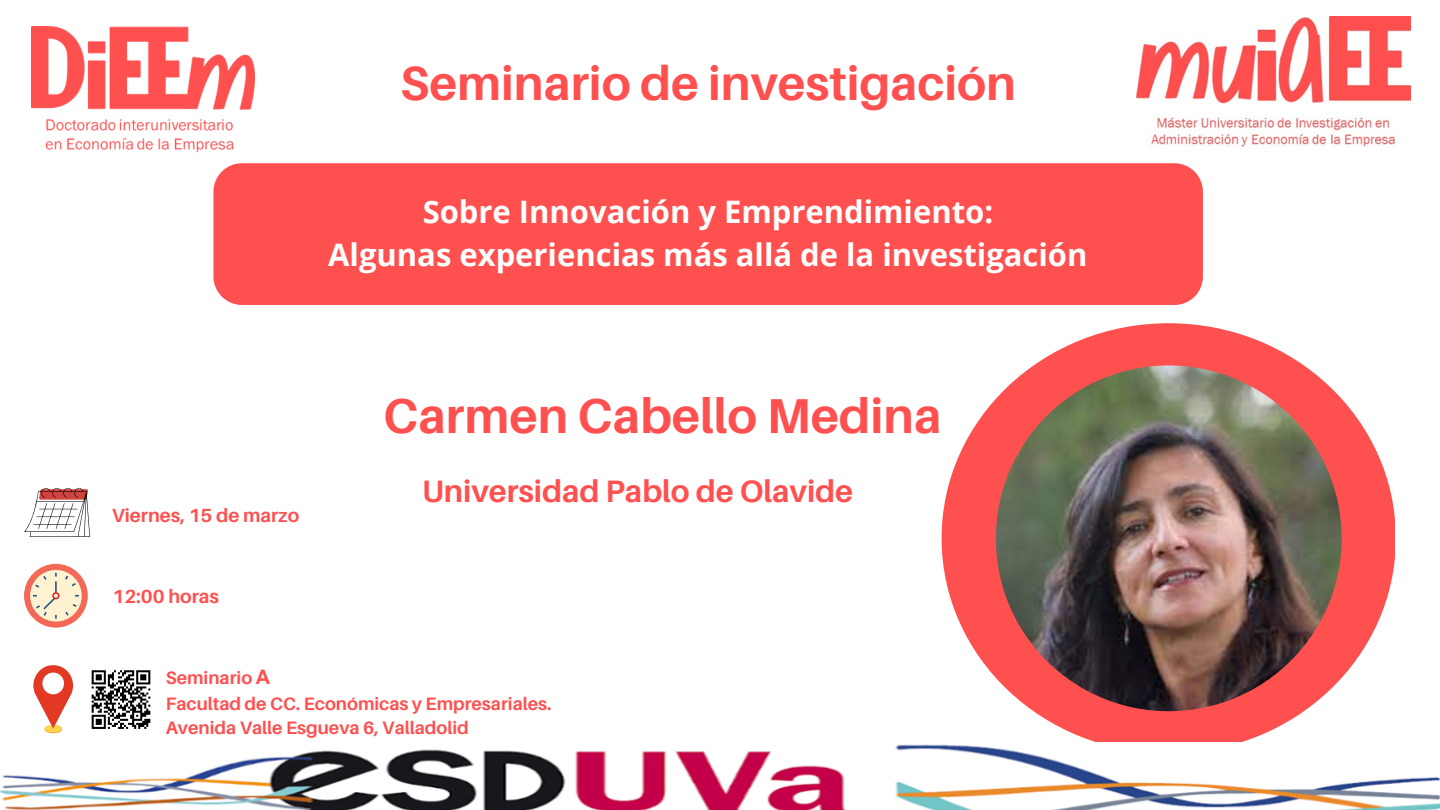
<style>
.page{position:relative;width:1440px;height:810px;background:#fff}
.page>*{position:absolute;margin:0;border:0;box-sizing:border-box;transform-origin:0 0}
.t1{font:700 49px "Aileron";color:#ff5050}
.t2{font:700 48px "Aileron";color:#ff5050}
.t3{font:700 31px/42.8px "Open Sans";color:#fefefd;text-align:center}
.t4{font:700 31px "Aileron";color:#ff5050}
.t5{font:700 19px "Aileron";color:#ff5050}
.t6{font:700 18px/25px "Aileron";color:#ff5050}
.s1{font-family:"Arial";font-size:20px}
</style>
<div class="page">
<img style="left:31px;top:26px;width:224px;height:127px">
<div style="left:942px;top:323px;width:453px;height:430px;background:#ff5050;border-radius:50%"></div>
<img style="left:1137px;top:16px;width:274px;height:131px">
<div style="left:213px;top:163px;width:990px;height:142px;background:#ff5050"></div>
<img style="left:996px;top:365px;width:346px;height:346px;border-radius:50%">
<svg style="left:24px;top:488px;width:66px;height:49px"></svg>
<img style="left:0;top:743px;width:1440px;height:67px">
<div style="left:24px;top:564px;width:64px;height:64px;background:#f36856;border-radius:50%"></div>
<div style="left:30px;top:570px;width:52px;height:52px;background:#fef2d0;border-radius:50%"></div>
<svg style="left:65px;top:574px;width:13px;height:13px"></svg>
<svg style="left:65px;top:595px;width:14px;height:22px"></svg>
<svg style="left:33px;top:573px;width:24px;height:46px"></svg>
<div style="left:52px;top:592px;width:8px;height:7px;border:2px solid #d7282f;border-radius:50%"></div>
<svg style="left:44px;top:726px;width:18px;height:7px"></svg>
<div style="left:44px;top:725px;width:18px;height:7px;background:#fcd24f;border-radius:50%"></div>
<svg style="left:33px;top:665px;width:40px;height:64px"></svg>
<div style="left:42px;top:673px;width:22px;height:21px;background:#fff;border-radius:50%"></div>
<svg style="left:91px;top:670px;width:60px;height:59px"></svg>
<h1 class="t2" style="left:400px;top:53px;width:617px">Seminario de investigación</h1>
<p class="t3" style="left:328px;top:190px;width:761px">Sobre Innovación y Emprendimiento:<br>Algunas experiencias más allá de la investigación</p>
<h2 class="t1" style="left:383px;top:386px;width:560px">Carmen Cabello Medina</h2>
<p class="t5" style="left:112px;top:503px;width:189px">Viernes, 15 de marzo</p>
<p class="t5" style="left:113px;top:584px;width:108px">12:00 horas</p>
<p class="t4" style="left:422px;top:472px;width:433px">Universidad Pablo de Olavide</p>
<p class="t6" style="left:166px;top:665px;width:387px">Seminario <span class="s1">A<br></span>Facultad de CC. Económicas y Empresariales.<br>Avenida Valle Esgueva 6, Valladolid</p>
</div>
